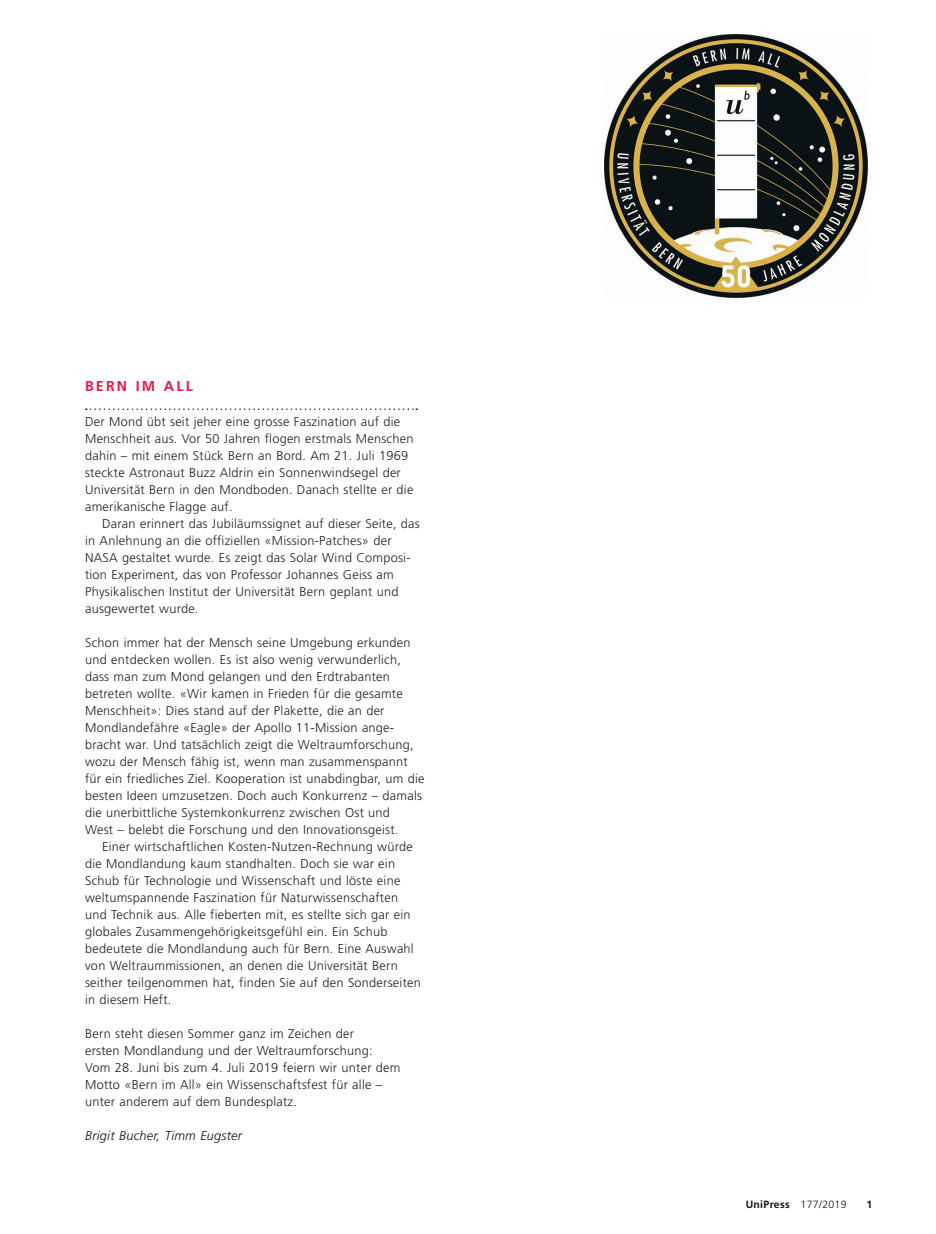
<style>
.page{position:relative;width:936px;height:1234px;background:#fff}
.page>*{position:absolute;margin:0;border:0;box-sizing:border-box;transform-origin:0 0}
.t1{font:700 14.25px "Frutiger LT Std";letter-spacing:.15em;color:#ed1748}
.t2{font:300 12.75px/17px "Frutiger LT Std";letter-spacing:.02em;color:#231f20}
.t3{font:italic 300 12.75px "Frutiger LT Std";letter-spacing:.02em;color:#161514}
.t4{font:700 10.5px "Frutiger";letter-spacing:.03em;color:#161514}
.s1{font-weight:300}
</style>
<div class="page">
<svg style="left:86px;top:408px;width:331px;height:2px"></svg>
<img style="left:604px;top:34px;width:263px;height:264px">
<p class="t1" style="left:85px;top:378px;width:109px">BERN IM ALL</p>
<p class="t2" style="left:85px;top:413px;width:330px">Der Mond übt seit jeher eine grosse Faszination auf die Menschheit aus. Vor 50 Jahren flogen erstmals Menschen dahin – mit einem Stück Bern an Bord. Am 21. Juli 1969 steckte Astronaut Buzz Aldrin ein Sonnenwindsegel der Universität Bern in den Mondboden. Danach stellte er die amerikanische Flagge auf.</p>
<p class="t2" style="left:85px;top:515px;width:336px;text-indent:17px">Daran erinnert das Jubiläumssignet auf dieser Seite, das in Anlehnung an die offiziellen «Mission-Patches» der NASA gestaltet wurde. Es zeigt das Solar Wind Composi&shy;tion Experiment, das von Professor Johannes Geiss am Physikalischen Institut der Universität Bern geplant und ausgewertet wurde.</p>
<p class="t2" style="left:85px;top:634px;width:341px">Schon immer hat der Mensch seine Umgebung erkunden und entdecken wollen. Es ist also wenig verwunderlich, dass man zum Mond gelangen und den Erdtrabanten betreten wollte. «Wir kamen in Frieden für die gesamte Menschheit»: Dies stand auf der Plakette, die an der Mondlandefähre «Eagle» der Apollo 11-Mission ange&shy;bracht war. Und tatsächlich zeigt die Weltraumforschung, wozu der Mensch fähig ist, wenn man zusammenspannt für ein friedliches Ziel. Kooperation ist unabdingbar, um die besten Ideen umzusetzen. Doch auch Konkurrenz – damals die unerbittliche Systemkonkurrenz zwischen Ost und<br>West – belebt die Forschung und den Innovationsgeist.</p>
<p class="t2" style="left:85px;top:838px;width:337px;text-indent:17px">Einer wirtschaftlichen Kosten-Nutzen-Rechnung würde die Mondlandung kaum standhalten. Doch sie war ein Schub für Technologie und Wissenschaft und löste eine weltumspannende Faszination für Naturwissenschaften und Technik aus. Alle fieberten mit, es stellte sich gar ein globales Zusammengehörigkeitsgefühl ein. Ein Schub bedeutete die Mondlandung auch für Bern. Eine Auswahl von Weltraummissionen, an denen die Universität Bern seither teilgenommen hat, finden Sie auf den Sonderseiten in diesem Heft.</p>
<p class="t2" style="left:85px;top:1025px;width:317px">Bern steht diesen Sommer ganz im Zeichen der<br>ersten Mondlandung und der Weltraumforschung:<br>Vom 28. Juni bis zum 4. Juli 2019 feiern wir unter dem Motto «Bern im All» ein Wissenschaftsfest für alle – unter anderem auf dem Bundesplatz.</p>
<p class="t3" style="left:85px;top:1128px;width:159px">Brigit Bucher, Timm Eugster</p>
<p class="t4" style="left:745px;top:1198px;width:102px">UniPress <span class="s1">177/2019</span></p>
<p class="t4" style="left:866px;top:1198px;width:7px">1</p>
</div>
